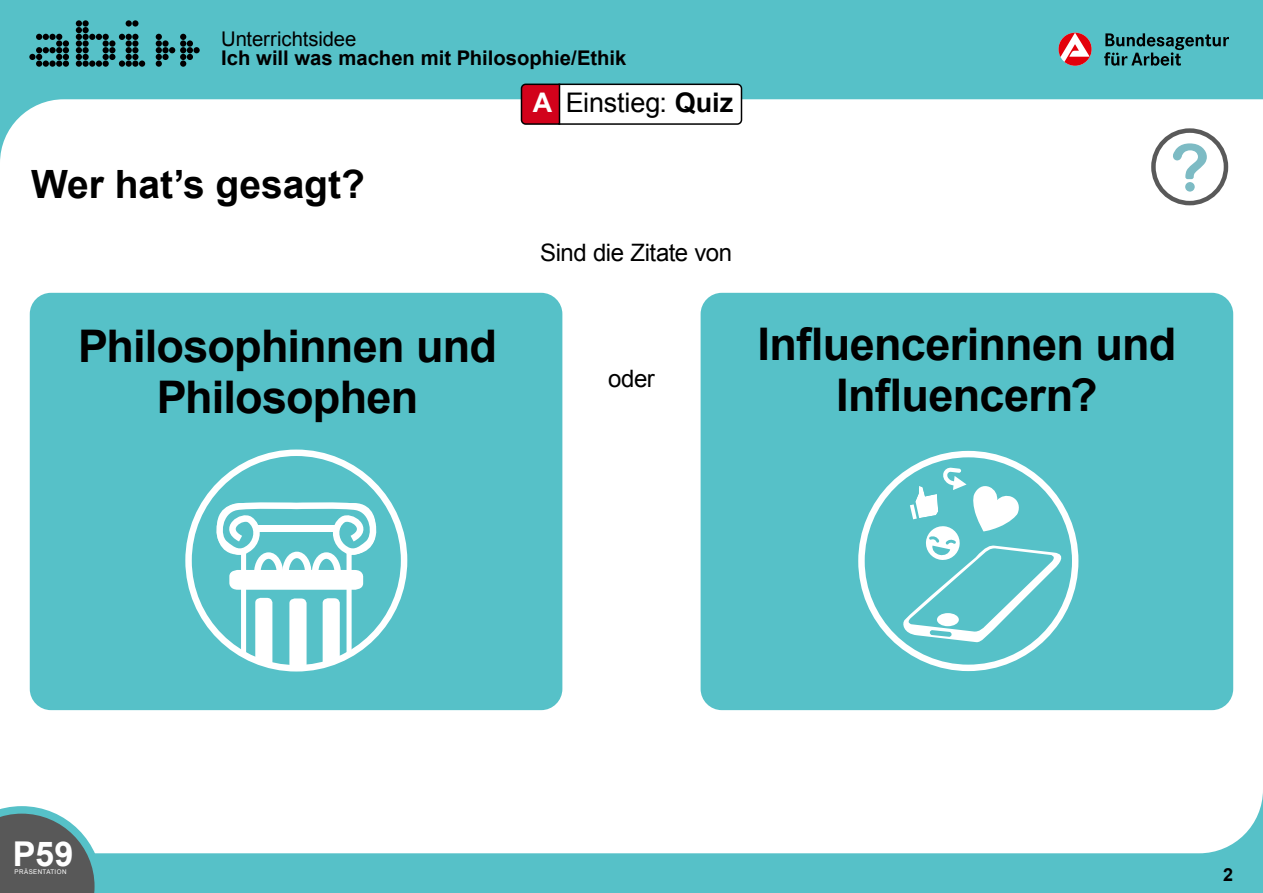
<style>
.page{position:relative;width:1263px;height:893px;background:#56c1c8}
.page>*{position:absolute;margin:0;border:0;box-sizing:border-box;transform-origin:0 0}
.p_OE{font:700 45px/51px "Arial";letter-spacing:-.015em;color:#000;text-align:center}
.H2_u-idee_P-S{font:700 39px "Arial";letter-spacing:-.005em;color:#000}
.t1{font:700 34.2px "Arial";color:#fff}
.H1_u-idee{font:27px "Arial";letter-spacing:-.01em;color:#000}
.p_OE-2{font:24px "Arial";letter-spacing:-.015em;color:#000}
.t2{font:700 20.25px "Arial";color:#000}
.t3{font:20.25px "Arial";letter-spacing:-.005em;color:#000}
.t4{font:700 18px "Arial";color:#000}
.t5{font:6.45px "Arial";letter-spacing:.06em;color:#fff;scale:.96 1}
.s1{font-weight:700;color:#fff}
.s2{font-weight:700}
</style>
<div class="page">
<div style="left:0;top:99px;width:1263px;height:754px;background:#fff"></div>
<svg style="left:0;top:806px;width:102px;height:87px;background:#707e7f"></svg>
<svg style="left:29px;top:34px;width:40px;height:33px"></svg>
<svg style="left:76px;top:20px;width:69px;height:47px"></svg>
<svg style="left:156px;top:34px;width:44px;height:33px"></svg>
<svg style="left:1104px;top:33px;width:125px;height:33px"></svg>
<svg style="left:1058px;top:33px;width:33px;height:33px"></svg>
<div style="left:701px;top:293px;width:532px;height:417px;background:#56c1c8;border-radius:21px"></div>
<div style="left:30px;top:293px;width:532px;height:417px;background:#56c1c8;border-radius:21px"></div>
<svg style="left:520px;top:83px;width:223px;height:43px;background:#dfc3c6"></svg>
<div style="left:185px;top:450px;width:222px;height:221px;border:6px solid #fff;border-radius:50%"></div>
<svg style="left:206px;top:497px;width:176px;height:171px"></svg>
<svg style="left:901px;top:467px;width:167px;height:176px"></svg>
<div style="left:858px;top:451px;width:220px;height:220px;border:6px solid #fff;border-radius:50%"></div>
<svg style="left:1153px;top:131px;width:73px;height:72px;background:#e8e8e8"></svg>
<div style="left:1151px;top:128px;width:77px;height:77px;border:4px solid #595959;border-radius:50%"></div>
<svg style="left:1173px;top:143px;width:34px;height:49px;background:#d3e8eb"></svg>
<div style="left:1173px;top:152px;width:9px;height:9px;background:#7dbbc4;border-radius:50%"></div>
<p class="t3" style="left:221px;top:26px;width:137px">Unterrichtsidee</p>
<p class="t2" style="left:221px;top:45px;width:407px">Ich will was machen mit Philosophie/Ethik</p>
<h2 class="H2_u-idee_P-S" style="left:31px;top:159px;width:335px">Wer hat’s gesagt?</h2>
<p class="p_OE" style="left:78px;top:323px;width:420px">Philosophinnen und<br>Philosophen</p>
<h1 class="H1_u-idee" style="left:533px;top:85px;width:202px"><span class="s1">A</span> Einstieg: <span class="s2">Quiz</span></h1>
<p class="p_OE-2" style="left:540px;top:237px;width:194px">Sind die Zitate von</p>
<p class="p_OE-2" style="left:608px;top:363px;width:48px">oder</p>
<p class="p_OE" style="left:757px;top:320px;width:420px">Influencerinnen und<br>Influencern?</p>
<p class="t1" style="left:13px;top:831px;width:62px">P59</p>
<p class="t5" style="left:15px;top:868px;width:56px">PRÄSENTATION</p>
<p class="t4" style="left:1223px;top:862px;width:12px">2</p>
</div>
